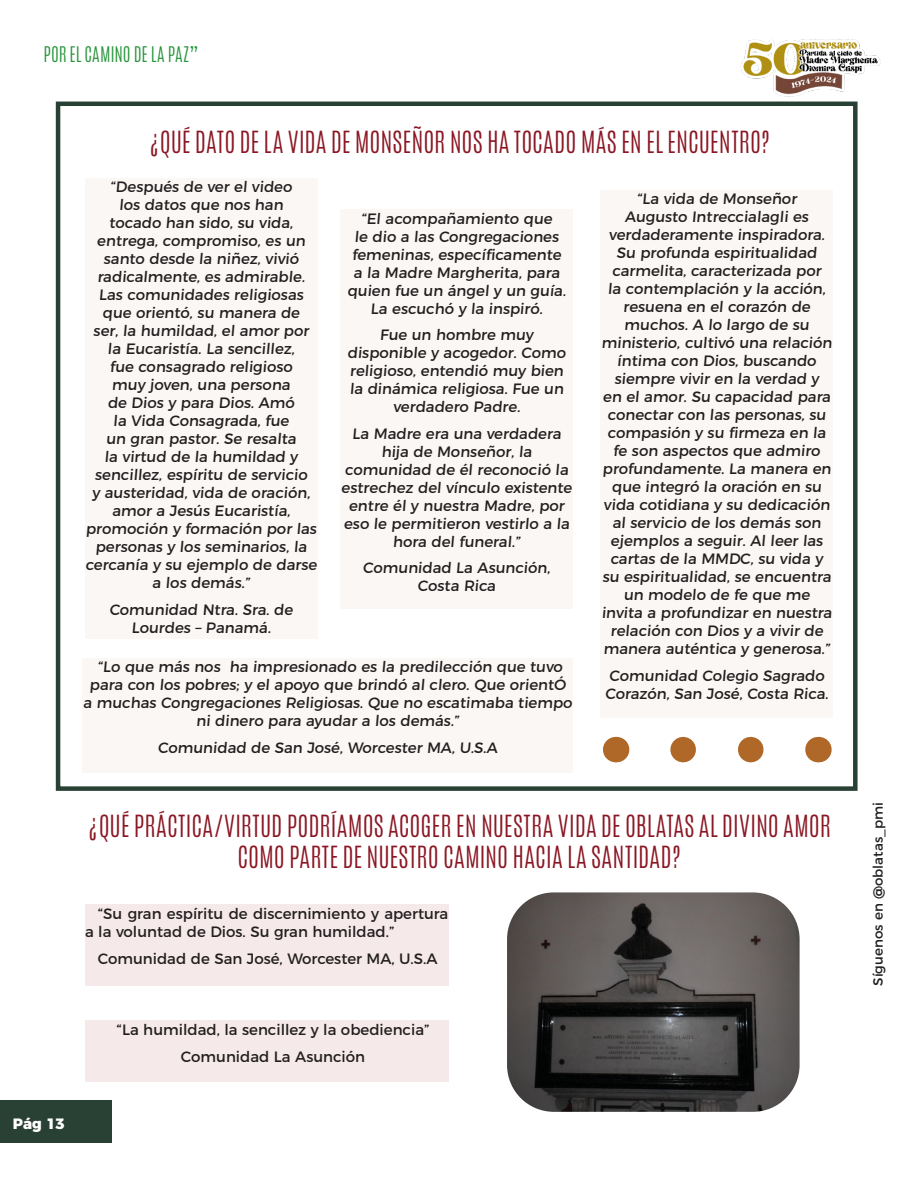
<style>
.page{position:relative;width:918px;height:1188px;background:#fff}
.page>*{position:absolute;margin:0;border:0;box-sizing:border-box;transform-origin:0 0}
.Antonio_naranja_LIGT{font:300 25.5px/30.6px "Antonio";letter-spacing:.005em;color:#8b1724;text-align:center}
.t1{font:300 18px "Antonio";color:#26943a}
.Montserrat_párrafo_1{font:15px/18px "Montserrat";color:#231f20;text-align:center}
.t2{font:800 15px "Montserrat";color:#fff}
.t3{font:13.5px "Montserrat";color:#231f20}
</style>
<div class="page">
<div style="left:0;top:1100px;width:112px;height:43px;background:#294134"></div>
<img style="left:725px;top:39px;width:156px;height:63px">
<div style="left:83px;top:658px;width:490px;height:115px;background:#fbf7f4"></div>
<div style="left:85px;top:178px;width:232px;height:460px;background:#fbf7f4"></div>
<div style="left:341px;top:209px;width:232px;height:400px;background:#fbf7f4"></div>
<div style="left:601px;top:190px;width:232px;height:528px;background:#fbf7f4"></div>
<div style="left:85px;top:905px;width:363px;height:81px;background:#f6e9e9"></div>
<div style="left:85px;top:1021px;width:363px;height:61px;background:#f6e9e9"></div>
<div style="left:56px;top:102px;width:802px;height:689px;border:4px solid #294134"></div>
<img style="left:507px;top:892px;width:293px;height:220px">
<svg style="left:683px;top:737px;width:81px;height:25px"></svg>
<svg style="left:616px;top:737px;width:1px;height:25px"></svg>
<svg style="left:818px;top:737px;width:1px;height:25px"></svg>
<p class="t1" style="left:43px;top:42px;width:157px">POR EL CAMINO DE LA PAZ”</p>
<p class="Antonio_naranja_LIGT" style="left:148px;top:127px;width:623px">¿QUÉ DATO DE LA VIDA DE MONSEÑOR NOS HA TOCADO MÁS EN EL ENCUENTRO?</p>
<p class="Montserrat_párrafo_1" style="left:85px;top:177px;width:235px">“Después de ver el video<br>los datos que nos han<br>tocado han sido, su vida, entrega, compromiso, es un santo desde la niñez, vivió radicalmente, es admirable.<br>Las comunidades religiosas que orientó, su manera de<br>ser, la humildad, el amor por la Eucaristía. La sencillez,<br>fue consagrado religioso<br>muy joven, una persona<br>de Dios y para Dios. Amó<br>la Vida Consagrada, fue<br>un gran pastor. Se resalta<br>la virtud de la humildad y sencillez, espíritu de servicio<br>y austeridad, vida de oración, amor a Jesús Eucaristía, promoción y formación por las personas y los seminarios, la cercanía y su ejemplo de darse a los demás.”</p>
<p class="Montserrat_párrafo_1" style="left:109px;top:599px;width:187px">Comunidad Ntra. Sra. de<br>Lourdes – Panamá.</p>
<p class="Montserrat_párrafo_1" style="left:347px;top:208px;width:222px">“El acompañamiento que<br>le dio a las Congregaciones femeninas, específicamente a la Madre Margherita, para quien fue un ángel y un guía.<br>La escuchó y la inspiró.</p>
<p class="Montserrat_párrafo_1" style="left:347px;top:325px;width:222px">Fue un hombre muy disponible y acogedor. Como religioso, entendió muy bien la dinámica religiosa. Fue un verdadero Padre.</p>
<p class="Montserrat_párrafo_1" style="left:341px;top:423px;width:234px">La Madre era una verdadera hija de Monseñor, la comunidad de él reconoció la estrechez del vínculo existente entre él y nuestra Madre, por eso le permitieron vestirlo a la hora del funeral.”</p>
<p class="Montserrat_párrafo_1" style="left:363px;top:558px;width:191px">Comunidad La Asunción,<br>Costa Rica</p>
<p class="Montserrat_párrafo_1" style="left:83px;top:657px;width:493px">“Lo que más nos ha impresionado es la predilección que tuvo para con los pobres; y el apoyo que brindó al clero. Que orientÓ a muchas Congregaciones Religiosas. Que no escatimaba tiempo ni dinero para ayudar a los demás.”</p>
<p class="Montserrat_párrafo_1" style="left:158px;top:737px;width:343px">Comunidad de San José, Worcester MA, U.S.A</p>
<p class="Montserrat_párrafo_1" style="left:601px;top:189px;width:234px">“La vida de Monseñor<br>Augusto Intreccialagli es verdaderamente inspiradora.<br>Su profunda espiritualidad carmelita, caracterizada por<br>la contemplación y la acción, resuena en el corazón de muchos. A lo largo de su ministerio, cultivó una relación íntima con Dios, buscando siempre vivir en la verdad y<br>en el amor. Su capacidad para conectar con las personas, su compasión y su firmeza en la fe son aspectos que admiro profundamente. La manera en que integró la oración en su vida cotidiana y su dedicación al servicio de los demás son ejemplos a seguir. Al leer las cartas de la MMDC, su vida y su espiritualidad, se encuentra un modelo de fe que me invita a profundizar en nuestra relación con Dios y a vivir de manera auténtica y generosa.”</p>
<p class="Montserrat_párrafo_1" style="left:605px;top:665px;width:227px;text-align:left">Comunidad Colegio Sagrado<br>Corazón, San José, Costa Rica.</p>
<p class="Antonio_naranja_LIGT" style="left:87px;top:811px;width:746px">¿QUÉ PRÁCTICA/VIRTUD PODRÍAMOS ACOGER EN NUESTRA VIDA DE OBLATAS AL DIVINO AMOR<br>COMO PARTE DE NUESTRO CAMINO HACIA LA SANTIDAD?</p>
<p class="Montserrat_párrafo_1" style="left:85px;top:904px;width:365px;text-align:left;text-indent:13px">“Su gran espíritu de discernimiento y apertura a la voluntad de Dios. Su gran humildad.”</p>
<p class="Montserrat_párrafo_1" style="left:98px;top:948px;width:341px">Comunidad de San José, Worcester MA, U.S.A</p>
<p class="t2" style="left:13px;top:1111px;width:54px">Pág 13</p>
<p class="Montserrat_párrafo_1" style="left:117px;top:1020px;width:315px">“La humildad, la sencillez y la obediencia”</p>
<p class="Montserrat_párrafo_1" style="left:181px;top:1046px;width:186px">Comunidad La Asunción</p>
<p class="t3" style="left:867px;top:986px;width:185px;rotate:-90deg">Síguenos en @oblatas_pmi</p>
</div>
